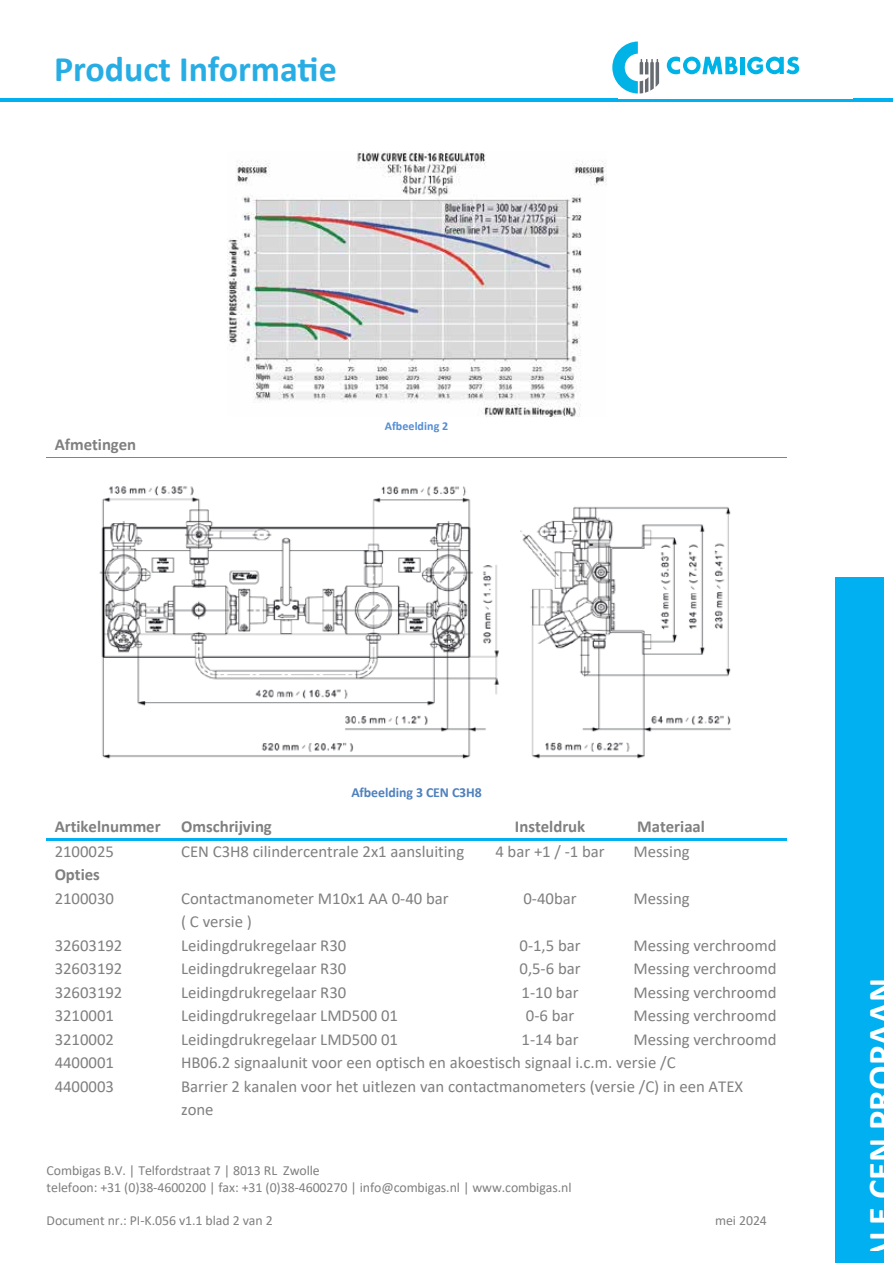
<style>
.page{position:relative;width:893px;height:1263px;background:#fff}
.page>*{position:absolute;margin:0;border:0;box-sizing:border-box;transform-origin:0 0}
.t1{font:700 36.45px "Calibri";color:#00b0f0}
.t2{font:700 36.45px "Calibri";color:#fff}
.t3{font:700 36px "Calibri";color:#27ade4}
.t4{font:16.8px/23.2px "Calibri";color:#808080}
.t5{font:700 16.8px "Calibri";color:#808080}
.t6{font:13.8px/16.8px "Calibri";letter-spacing:-.005em;color:#808080}
.t7{font:700 13.8px "Calibri";letter-spacing:-.005em;color:#4f81bd}
.t8{font:700 12px "Calibri";letter-spacing:.005em;color:#548dd4}
</style>
<div class="page">
<hr style="left:0;top:99px;width:614px;height:3px;background:#00b0f0">
<hr style="left:617px;top:99px;width:276px;height:3px;background:#00b0f0">
<hr style="left:47px;top:457px;width:298px;height:1px;background:#00b0f0">
<hr style="left:346px;top:457px;width:107px;height:1px;background:#00b0f0">
<hr style="left:454px;top:457px;width:96px;height:1px;background:#00b0f0">
<hr style="left:551px;top:457px;width:85px;height:1px;background:#00b0f0">
<hr style="left:637px;top:457px;width:150px;height:1px;background:#00b0f0">
<hr style="left:47px;top:839px;width:126px;height:2px;background:#00b0f0">
<hr style="left:175px;top:839px;width:300px;height:2px;background:#00b0f0">
<hr style="left:477px;top:839px;width:148px;height:2px;background:#00b0f0">
<hr style="left:628px;top:839px;width:159px;height:2px;background:#00b0f0">
<img style="left:227px;top:151px;width:379px;height:265px">
<img style="left:99px;top:486px;width:632px;height:273px">
<div style="left:836px;top:577px;width:48px;height:686px;background:#00b0f0"></div>
<svg style="left:612px;top:41px;width:47px;height:61px"></svg>
<svg style="left:667px;top:57px;width:70px;height:17px"></svg>
<hr style="left:740px;top:57px;width:4px;height:17px;background:#00b3e6">
<svg style="left:747px;top:57px;width:52px;height:17px"></svg>
<h1 class="t1" style="left:50px;top:29px;width:289px">Product Informatie</h1>
<h2 class="t3" style="left:54px;top:44px;width:284px">Product Informatie</h2>
<p class="t5" style="left:55px;top:432px;width:83px">Afmetingen</p>
<p class="t8" style="left:385px;top:418px;width:65px">Afbeelding 2</p>
<p class="t7" style="left:351px;top:782px;width:132px">Afbeelding 3 CEN C3H8</p>
<p class="t5" style="left:55px;top:814px;width:219px">Artikelnummer Omschrijving</p>
<p class="t5" style="left:515px;top:814px;width:72px">Insteldruk</p>
<p class="t5" style="left:637px;top:814px;width:69px">Materiaal</p>
<p class="t4" style="left:55px;top:839px;width:61px">2100025</p>
<p class="t4" style="left:181px;top:839px;width:285px">CEN C3H8 cilindercentrale 2x1 aansluiting</p>
<p class="t4" style="left:495px;top:839px;width:111px">4 bar +1 / -1 bar</p>
<p class="t4" style="left:633px;top:839px;width:58px">Messing</p>
<p class="t5" style="left:55px;top:863px;width:47px">Opties</p>
<p class="t4" style="left:55px;top:886px;width:61px">2100030</p>
<p class="t4" style="left:181px;top:886px;width:269px">Contactmanometer M10x1 AA 0-40 bar ( C versie )</p>
<p class="t4" style="left:523px;top:886px;width:55px">0-40bar</p>
<p class="t4" style="left:633px;top:886px;width:58px">Messing</p>
<p class="t4" style="left:55px;top:933px;width:69px">32603192</p>
<p class="t4" style="left:181px;top:933px;width:167px">Leidingdrukregelaar R30</p>
<p class="t4" style="left:520px;top:933px;width:63px">0-1,5 bar</p>
<p class="t4" style="left:633px;top:933px;width:145px">Messing verchroomd</p>
<p class="t4" style="left:55px;top:957px;width:69px">32603192</p>
<p class="t4" style="left:181px;top:957px;width:167px">Leidingdrukregelaar R30</p>
<p class="t4" style="left:520px;top:957px;width:63px">0,5-6 bar</p>
<p class="t4" style="left:633px;top:957px;width:145px">Messing verchroomd</p>
<p class="t4" style="left:55px;top:980px;width:69px">32603192</p>
<p class="t4" style="left:181px;top:980px;width:167px">Leidingdrukregelaar R30</p>
<p class="t4" style="left:522px;top:980px;width:58px">1-10 bar</p>
<p class="t4" style="left:633px;top:980px;width:145px">Messing verchroomd</p>
<p class="t4" style="left:55px;top:1003px;width:61px">3210001</p>
<p class="t4" style="left:181px;top:1003px;width:218px">Leidingdrukregelaar LMD500 01</p>
<p class="t4" style="left:526px;top:1003px;width:50px">0-6 bar</p>
<p class="t4" style="left:633px;top:1003px;width:145px">Messing verchroomd</p>
<p class="t4" style="left:55px;top:1027px;width:61px">3210002</p>
<p class="t4" style="left:181px;top:1027px;width:218px">Leidingdrukregelaar LMD500 01</p>
<p class="t4" style="left:522px;top:1027px;width:58px">1-14 bar</p>
<p class="t4" style="left:633px;top:1027px;width:145px">Messing verchroomd</p>
<p class="t4" style="left:55px;top:1050px;width:61px">4400001</p>
<p class="t4" style="left:181px;top:1050px;width:496px">HB06.2 signaalunit voor een optisch en akoestisch signaal i.c.m. versie /C</p>
<p class="t4" style="left:55px;top:1074px;width:61px">4400003</p>
<p class="t4" style="left:181px;top:1074px;width:564px">Barrier 2 kanalen voor het uitlezen van contactmanometers (versie /C) in een ATEX zone</p>
<p class="t6" style="left:47px;top:1162px;width:526px">Combigas B.V. | Telfordstraat 7 | 8013 RL Zwolle<br>telefoon: +31 (0)38-4600200 | fax: +31 (0)38-4600270 | info@combigas.nl | www.combigas.nl</p>
<p class="t6" style="left:47px;top:1212px;width:228px">Document nr.: PI-K.056 v1.1 blad 2 van 2</p>
<p class="t6" style="left:715px;top:1212px;width:53px">mei 2024</p>
<h1 class="t2" style="left:855px;top:1263px;width:286px;rotate:-90deg">ALE CEN PROPAAN</h1>
</div>
